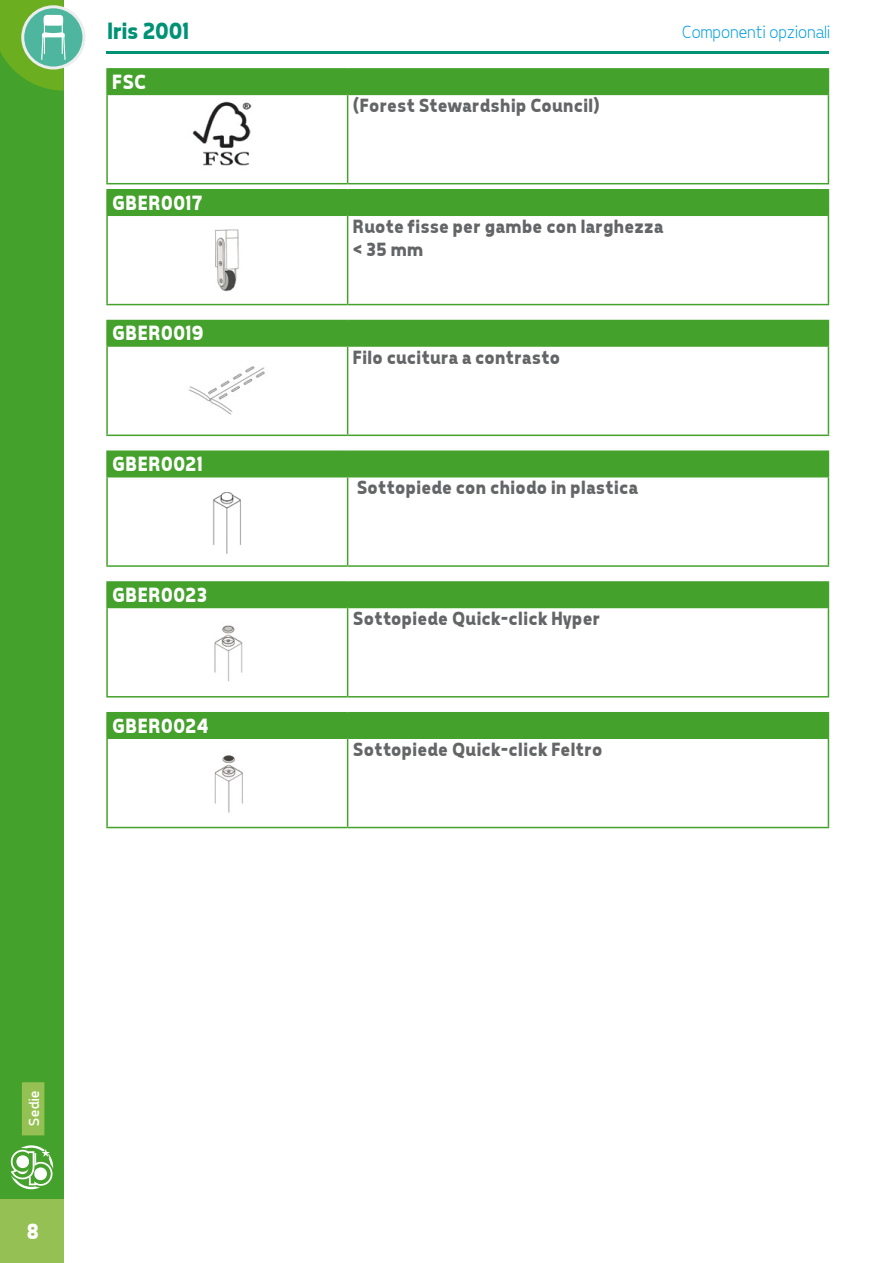
<style>
.page{position:relative;width:893px;height:1263px;background:#fff}
.page>*{position:absolute;margin:0;border:0;box-sizing:border-box;transform-origin:0 0}
.t1{font:700 24px "Tepeno Sans";letter-spacing:-.02em;color:#009274}
.t2{font:700 22.5px "Tepeno Sans";color:#fff}
.t3{font:700 21px "Tepeno Sans";letter-spacing:.005em;color:#fff}
.t4{font:700 19.5px/23.4px "Tepeno Sans";letter-spacing:.01em;color:#646567}
.t5{font:300 18px "Tepeno Sans";color:#009ee0}
.t6{font:15px "Tepeno Sans";color:#fff}
</style>
<div class="page">
<hr style="left:106px;top:51px;width:723px;height:2px;background:#009274">
<div style="left:0;top:0;width:64px;height:1263px;background:#44a12b"></div>
<div style="left:0;top:1199px;width:64px;height:64px;background:#95c154"></div>
<svg style="left:11px;top:1145px;width:42px;height:44px"></svg>
<div style="left:23px;top:7px;width:61px;height:61px;background:#4eb69e;border-radius:50%"></div>
<div style="left:21px;top:5px;width:64px;height:65px;border:3px solid #eceded;border-radius:50%"></div>
<svg style="left:0;top:0;width:66px;height:91px"></svg>
<svg style="left:108px;top:95px;width:720px;height:88px"></svg>
<hr style="left:347px;top:95px;width:1px;height:88px;background:#44a12b">
<hr style="left:106px;top:68px;width:242px;height:2px;background:#44a12b">
<hr style="left:106px;top:70px;width:2px;height:24px;background:#44a12b">
<hr style="left:348px;top:68px;width:481px;height:2px;background:#44a12b">
<div style="left:108px;top:69px;width:721px;height:25px;background:#44a12b"></div>
<hr style="left:106px;top:94px;width:242px;height:1px;background:#44a12b">
<hr style="left:106px;top:95px;width:2px;height:88px;background:#44a12b">
<hr style="left:348px;top:94px;width:481px;height:1px;background:#44a12b">
<hr style="left:828px;top:95px;width:1px;height:88px;background:#44a12b">
<hr style="left:106px;top:183px;width:242px;height:1px;background:#44a12b">
<hr style="left:348px;top:183px;width:481px;height:1px;background:#44a12b">
<div style="left:150px;top:99px;width:155px;height:80px;background:#fff"></div>
<img style="left:192px;top:101px;width:60px;height:65px">
<svg style="left:108px;top:216px;width:720px;height:88px"></svg>
<hr style="left:347px;top:216px;width:1px;height:88px;background:#44a12b">
<hr style="left:106px;top:189px;width:242px;height:1px;background:#44a12b">
<hr style="left:106px;top:190px;width:2px;height:24px;background:#44a12b">
<hr style="left:348px;top:189px;width:481px;height:1px;background:#44a12b">
<div style="left:108px;top:190px;width:721px;height:24px;background:#44a12b"></div>
<hr style="left:106px;top:214px;width:242px;height:2px;background:#44a12b">
<hr style="left:106px;top:216px;width:2px;height:88px;background:#44a12b">
<hr style="left:348px;top:214px;width:481px;height:2px;background:#44a12b">
<hr style="left:828px;top:216px;width:1px;height:88px;background:#44a12b">
<hr style="left:106px;top:304px;width:242px;height:1px;background:#44a12b">
<hr style="left:348px;top:304px;width:481px;height:1px;background:#44a12b">
<div style="left:149px;top:220px;width:157px;height:80px;background:#fff"></div>
<img style="left:184px;top:219px;width:86px;height:73px">
<svg style="left:108px;top:347px;width:720px;height:88px"></svg>
<hr style="left:347px;top:347px;width:1px;height:88px;background:#44a12b">
<hr style="left:106px;top:320px;width:242px;height:1px;background:#44a12b">
<hr style="left:106px;top:321px;width:2px;height:24px;background:#44a12b">
<div style="left:108px;top:320px;width:721px;height:25px;background:#44a12b"></div>
<hr style="left:106px;top:345px;width:242px;height:2px;background:#44a12b">
<hr style="left:106px;top:347px;width:2px;height:88px;background:#44a12b">
<hr style="left:348px;top:345px;width:481px;height:2px;background:#44a12b">
<hr style="left:828px;top:347px;width:1px;height:88px;background:#44a12b">
<hr style="left:106px;top:435px;width:242px;height:1px;background:#44a12b">
<hr style="left:348px;top:435px;width:481px;height:1px;background:#44a12b">
<div style="left:149px;top:350px;width:157px;height:81px;background:#fff"></div>
<img style="left:188px;top:366px;width:77px;height:49px">
<svg style="left:108px;top:477px;width:720px;height:88px"></svg>
<hr style="left:347px;top:477px;width:1px;height:88px;background:#44a12b">
<hr style="left:106px;top:450px;width:242px;height:2px;background:#44a12b">
<hr style="left:106px;top:452px;width:2px;height:24px;background:#44a12b">
<hr style="left:348px;top:450px;width:481px;height:2px;background:#44a12b">
<div style="left:108px;top:452px;width:721px;height:24px;background:#44a12b"></div>
<hr style="left:106px;top:476px;width:242px;height:1px;background:#44a12b">
<hr style="left:106px;top:477px;width:2px;height:88px;background:#44a12b">
<hr style="left:348px;top:476px;width:481px;height:1px;background:#44a12b">
<hr style="left:828px;top:477px;width:1px;height:88px;background:#44a12b">
<hr style="left:106px;top:565px;width:242px;height:2px;background:#44a12b">
<hr style="left:348px;top:565px;width:481px;height:2px;background:#44a12b">
<div style="left:149px;top:481px;width:157px;height:80px;background:#fff"></div>
<img style="left:213px;top:492px;width:28px;height:62px">
<svg style="left:108px;top:608px;width:720px;height:88px"></svg>
<hr style="left:347px;top:608px;width:1px;height:88px;background:#44a12b">
<hr style="left:106px;top:581px;width:242px;height:2px;background:#44a12b">
<hr style="left:106px;top:583px;width:2px;height:24px;background:#44a12b">
<hr style="left:348px;top:581px;width:481px;height:2px;background:#44a12b">
<div style="left:108px;top:582px;width:721px;height:25px;background:#44a12b"></div>
<hr style="left:106px;top:607px;width:242px;height:1px;background:#44a12b">
<hr style="left:106px;top:608px;width:2px;height:88px;background:#44a12b">
<hr style="left:348px;top:607px;width:481px;height:1px;background:#44a12b">
<hr style="left:828px;top:608px;width:1px;height:88px;background:#44a12b">
<hr style="left:106px;top:696px;width:242px;height:1px;background:#44a12b">
<hr style="left:348px;top:696px;width:481px;height:1px;background:#44a12b">
<div style="left:149px;top:612px;width:157px;height:80px;background:#fff"></div>
<img style="left:214px;top:625px;width:29px;height:57px">
<svg style="left:108px;top:739px;width:720px;height:88px"></svg>
<hr style="left:347px;top:739px;width:1px;height:88px;background:#44a12b">
<hr style="left:106px;top:712px;width:242px;height:1px;background:#44a12b">
<hr style="left:106px;top:713px;width:2px;height:24px;background:#44a12b">
<hr style="left:348px;top:712px;width:481px;height:1px;background:#44a12b">
<div style="left:108px;top:713px;width:721px;height:24px;background:#44a12b"></div>
<hr style="left:106px;top:737px;width:242px;height:2px;background:#44a12b">
<hr style="left:106px;top:739px;width:2px;height:88px;background:#44a12b">
<hr style="left:348px;top:737px;width:481px;height:2px;background:#44a12b">
<hr style="left:828px;top:739px;width:1px;height:88px;background:#44a12b">
<hr style="left:106px;top:827px;width:242px;height:1px;background:#44a12b">
<hr style="left:348px;top:827px;width:481px;height:1px;background:#44a12b">
<div style="left:149px;top:742px;width:157px;height:81px;background:#fff"></div>
<img style="left:214px;top:755px;width:29px;height:58px">
<div style="left:22px;top:1082px;width:22px;height:53px;background:#95c154"></div>
<p class="t1" style="left:106px;top:17px;width:83px">Iris 2001</p>
<p class="t5" style="left:681px;top:21px;width:150px">Componenti opzionali</p>
<p class="t3" style="left:111px;top:69px;width:36px">FSC</p>
<p class="t4" style="left:352px;top:93px;width:249px">(Forest Stewardship Council)</p>
<p class="t3" style="left:111px;top:190px;width:92px">GBER0017</p>
<p class="t3" style="left:111px;top:321px;width:93px">GBER0019</p>
<p class="t3" style="left:111px;top:452px;width:92px">GBER0021</p>
<p class="t3" style="left:111px;top:582px;width:96px">GBER0023</p>
<p class="t3" style="left:111px;top:713px;width:98px">GBER0024</p>
<p class="t4" style="left:352px;top:214px;width:312px">Ruote fisse per gambe con larghezza &lt; 35 mm</p>
<p class="t4" style="left:352px;top:345px;width:209px">Filo cucitura a contrasto</p>
<p class="t4" style="left:356px;top:475px;width:283px">Sottopiede con chiodo in plastica</p>
<p class="t4" style="left:352px;top:606px;width:249px">Sottopiede Quick-click Hyper</p>
<p class="t4" style="left:352px;top:737px;width:251px">Sottopiede Quick-click Feltro</p>
<p class="t6" style="left:25px;top:1127px;width:37px;rotate:-90deg">Sedie</p>
<p class="t2" style="left:26px;top:1218px;width:14px">8</p>
</div>
